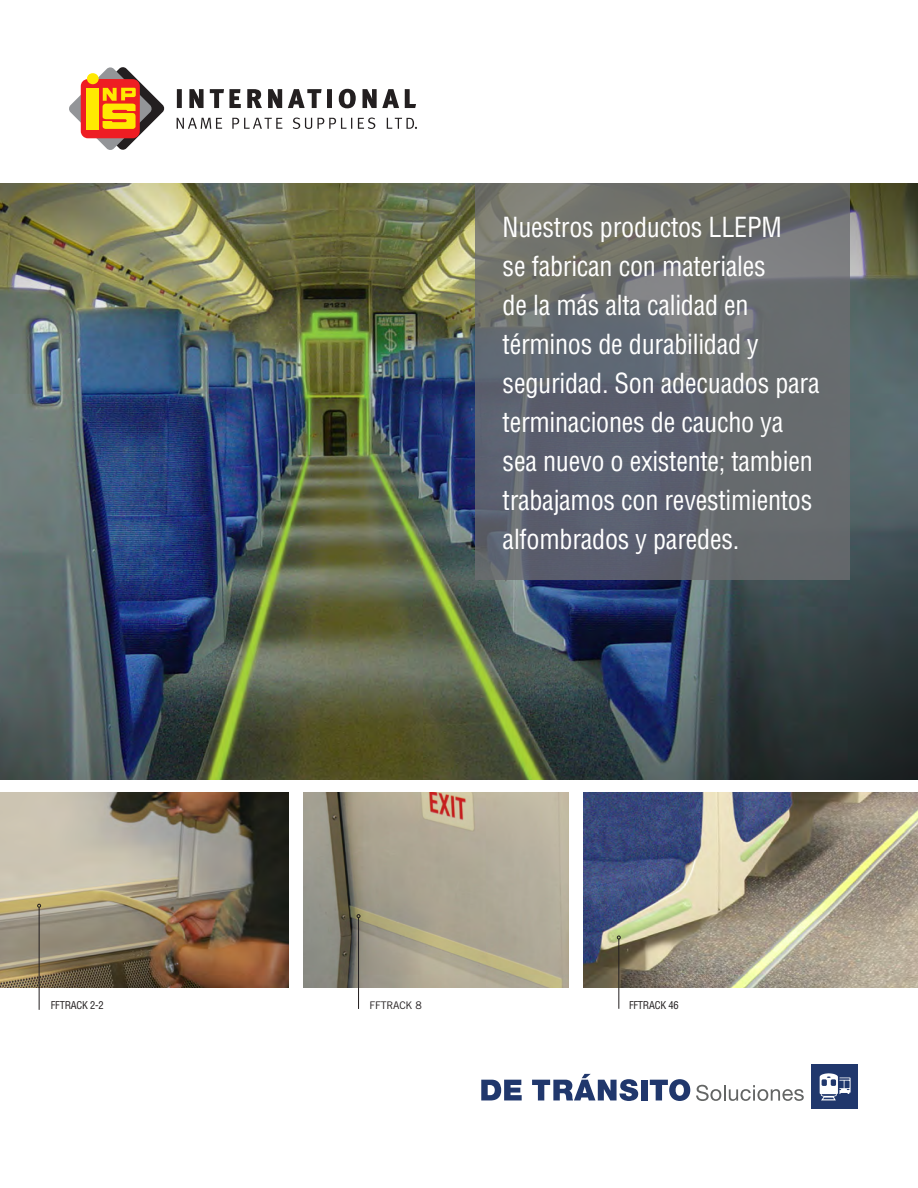
<style>
.page{position:relative;width:918px;height:1188px;background:#fff}
.page>*{position:absolute;margin:0;border:0;box-sizing:border-box;transform-origin:0 0}
.second_subhead{font:condensed 27px/39px "Helvetica";letter-spacing:-.01em;color:#fff}
.t1{font:condensed 10.5px "Helvetica";letter-spacing:-.02em;color:#231f20}
.t2{font:10.5px "Trade Gothic";letter-spacing:-.02em;color:#231f20}
</style>
<div class="page">
<img style="left:0;top:184px;width:918px;height:596px">
<svg style="left:475px;top:184px;width:374px;height:396px;background:#666a6e"></svg>
<img style="left:303px;top:792px;width:266px;height:195px">
<img style="left:583px;top:792px;width:335px;height:195px">
<img style="left:1px;top:792px;width:287px;height:195px">
<hr style="left:39px;top:907px;width:1px;height:103px;background:#231f20">
<svg style="left:37px;top:904px;width:4px;height:4px"></svg>
<svg style="left:69px;top:67px;width:96px;height:83px"></svg>
<div style="left:87px;top:73px;width:12px;height:11px;background:#ffe901;border-radius:50%"></div>
<div style="left:87px;top:88px;width:12px;height:42px;background:#ffe901"></div>
<svg style="left:177px;top:89px;width:239px;height:19px"></svg>
<svg style="left:177px;top:118px;width:240px;height:11px"></svg>
<hr style="left:358px;top:918px;width:1px;height:91px;background:#231f20">
<svg style="left:357px;top:914px;width:3px;height:4px"></svg>
<hr style="left:618px;top:939px;width:1px;height:70px;background:#231f20">
<svg style="left:617px;top:936px;width:4px;height:3px"></svg>
<svg style="left:481px;top:1080px;width:41px;height:20px"></svg>
<svg style="left:532px;top:1074px;width:106px;height:27px"></svg>
<div style="left:641px;top:1080px;width:6px;height:20px;background:#20376c"></div>
<svg style="left:650px;top:1079px;width:40px;height:22px"></svg>
<svg style="left:696px;top:1085px;width:108px;height:16px"></svg>
<div style="left:812px;top:1064px;width:46px;height:44px;background:#20376c"></div>
<svg style="left:820px;top:1073px;width:31px;height:27px"></svg>
<p class="second_subhead" style="left:503px;top:208px;width:319px">Nuestros productos LLEPM<br>se fabrican con materiales<br>de la más alta calidad en términos de durabilidad y seguridad. Son adecuados para terminaciones de caucho ya sea nuevo o existente; tambien trabajamos con revestimientos alfombrados y paredes.</p>
<p class="t1" style="left:51px;top:999px;width:55px">FFTRACK 2-2</p>
<p class="t2" style="left:370px;top:999px;width:54px">FFTRACK 8</p>
<p class="t1" style="left:629px;top:998px;width:51px">FFTRACK 46</p>
</div>
